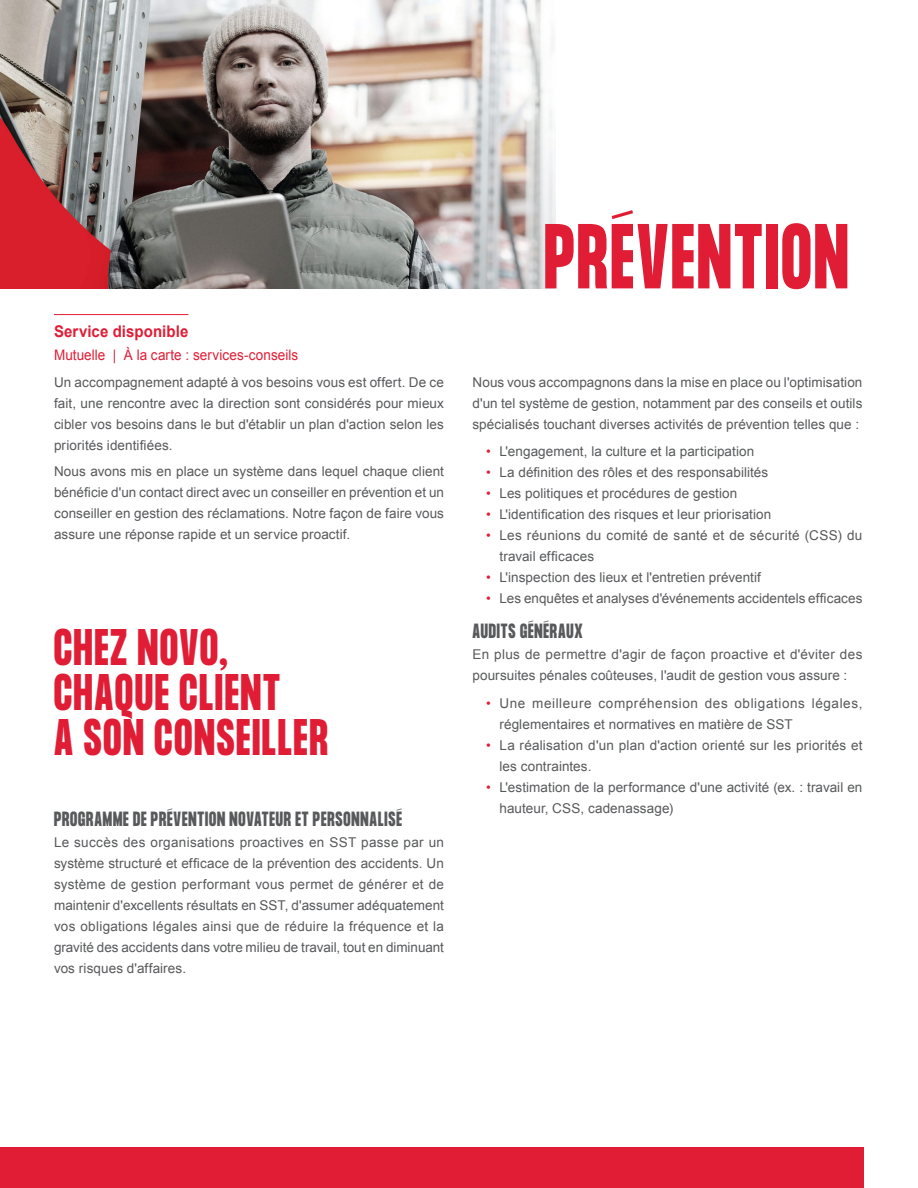
<style>
.page{position:relative;width:918px;height:1188px;background:#fff}
.page>*{position:absolute;margin:0;border:0;box-sizing:border-box;transform-origin:0 0}
.Titre_section__T1{font:700 80.55px "Formula Condensed";letter-spacing:.04em;color:#e01d35;scale:.93 1}
.Titre_section__T1-2{font:700 45px/45px "Formula Condensed";letter-spacing:.045em;color:#e01d35}
.T4{font:700 18px "Formula Condensed";letter-spacing:.05em;color:#58595b}
.Texte_courrant{font:700 16.05px "Arial";letter-spacing:.005em;color:#e01d35;scale:.93 1}
.Texte_courrant-2{font:14.55px "Arial";letter-spacing:.005em;color:#e01d35;scale:.93 1}
.Texte_courrant-3{font:13.5px/21px "Arial";letter-spacing:.01em;color:#58595b;text-align:justify}
.Texte_courrant-4{font:13.5px/21px "Arial";letter-spacing:.04em;color:#58595b}
.s1{color:#e01d35}
</style>
<div class="page">
<img style="left:0;top:0;width:555px;height:288px">
<div style="left:0;top:1148px;width:864px;height:40px;background:#e01d35"></div>
<hr style="left:54px;top:314px;width:134px;height:1px;background:#e01d35">
<p class="Texte_courrant" style="left:54px;top:321px;width:146px">Service disponible</p>
<p class="Texte_courrant-2" style="left:54px;top:345px;width:264px">Mutuelle | À la carte : services-conseils</p>
<p class="Texte_courrant-3" style="left:54px;top:372px;width:392px">Un accompagnement adapté à vos besoins vous est offert. De ce fait, une rencontre avec la direction sont considérés pour mieux cibler vos besoins dans le but d'établir un plan d'action selon les priorités identifiées.</p>
<p class="Texte_courrant-3" style="left:54px;top:461px;width:392px">Nous avons mis en place un système dans lequel chaque client bénéficie d'un contact direct avec un conseiller en prévention et un conseiller en gestion des réclamations. Notre façon de faire vous assure une réponse rapide et un service proactif.</p>
<p class="Titre_section__T1-2" style="left:54px;top:627px;width:275px">CHEZ NOVO,<br>CHAQUE CLIENT<br>A SON CONSEILLER</p>
<p class="T4" style="left:54px;top:808px;width:349px">PROGRAMME DE PRÉVENTION NOVATEUR ET PERSONNALISÉ</p>
<p class="Texte_courrant-3" style="left:54px;top:832px;width:392px">Le succès des organisations proactives en SST passe par un système structuré et efficace de la prévention des accidents. Un système de gestion performant vous permet de générer et de maintenir d'excellents résultats en SST, d'assumer adéquatement vos obligations légales ainsi que de réduire la fréquence et la gravité des accidents dans votre milieu de travail, tout en diminuant vos risques d'affaires.</p>
<p class="Titre_section__T1" style="left:544px;top:208px;width:328px">PRÉVENTION</p>
<p class="Texte_courrant-3" style="left:472px;top:372px;width:391px">Nous vous accompagnons dans la mise en place ou l'optimisation d'un tel système de gestion, notamment par des conseils et outils spécialisés touchant diverses activités de prévention telles que :</p>
<p class="Texte_courrant-3" style="left:486px;top:441px;width:270px"><span class="s1">•</span> L'engagement, la culture et la participation</p>
<p class="Texte_courrant-3" style="left:486px;top:462px;width:284px"><span class="s1">•</span> La définition des rôles et des responsabilités</p>
<p class="Texte_courrant-3" style="left:486px;top:483px;width:253px"><span class="s1">•</span> Les politiques et procédures de gestion</p>
<p class="Texte_courrant-3" style="left:486px;top:504px;width:287px"><span class="s1">•</span> L'identification des risques et leur priorisation</p>
<p class="Texte_courrant-3" style="left:500px;top:525px;width:364px;text-indent:-14px"><span class="s1">•</span> Les réunions du comité de santé et de sécurité (CSS) du travail efficaces</p>
<p class="Texte_courrant-3" style="left:486px;top:567px;width:276px"><span class="s1">•</span> L'inspection des lieux et l'entretien préventif</p>
<p class="Texte_courrant-3" style="left:486px;top:588px;width:378px"><span class="s1">•</span> Les enquêtes et analyses d'événements accidentels efficaces</p>
<p class="T4" style="left:472px;top:620px;width:112px">AUDITS GÉNÉRAUX</p>
<p class="Texte_courrant-3" style="left:472px;top:644px;width:391px">En plus de permettre d'agir de façon proactive et d'éviter des poursuites pénales coûteuses, l'audit de gestion vous assure :</p>
<p class="Texte_courrant-4" style="left:500px;top:693px;width:364px;text-indent:-14px"><span class="s1">•</span> Une meilleure compréhension des obligations légales, réglementaires et normatives en matière de SST</p>
<p class="Texte_courrant-3" style="left:500px;top:735px;width:364px;text-indent:-14px"><span class="s1">•</span> La réalisation d'un plan d'action orienté sur les priorités et les contraintes.</p>
<p class="Texte_courrant-3" style="left:500px;top:777px;width:364px;text-indent:-14px"><span class="s1">•</span> L'estimation de la performance d'une activité (ex. : travail en hauteur, CSS, cadenassage)</p>
</div>
